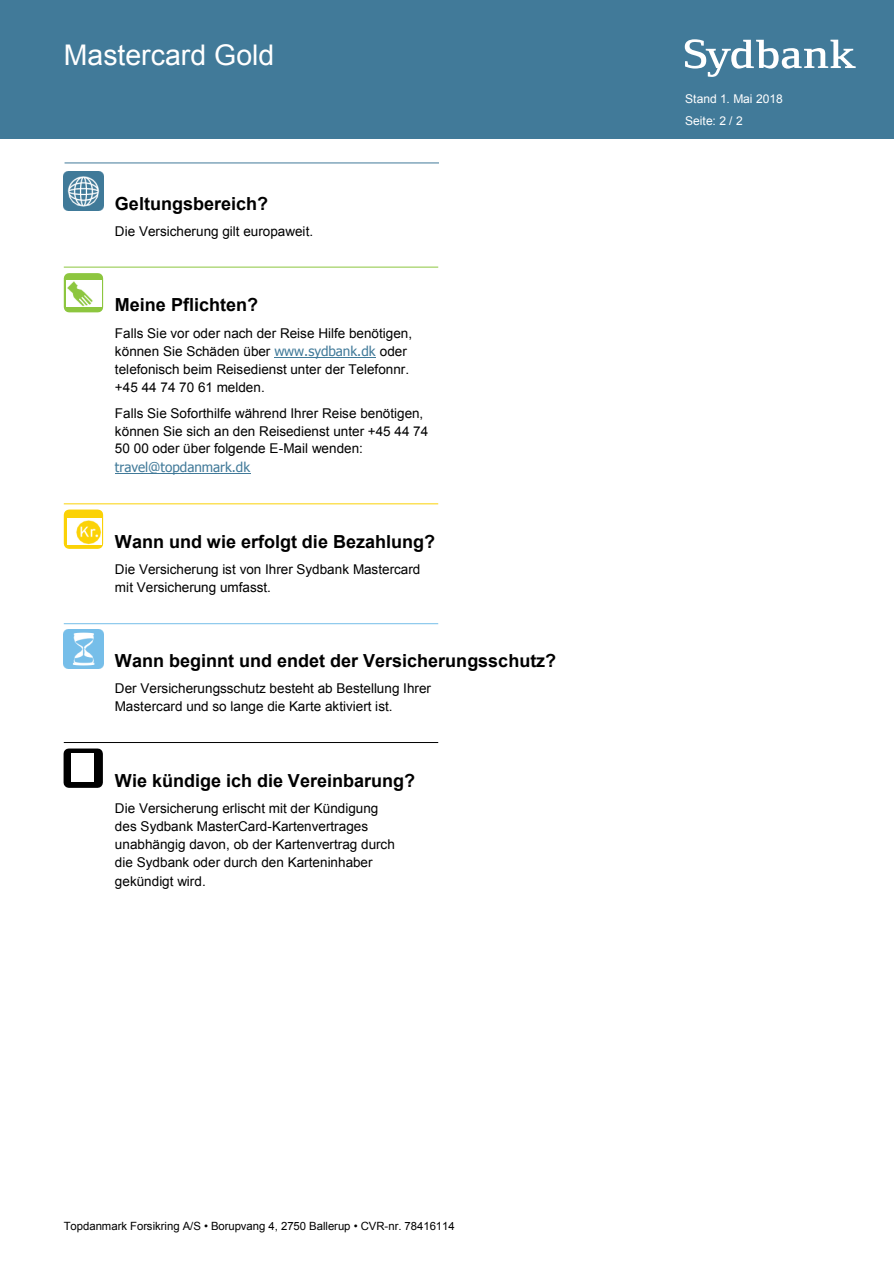
<style>
.page{position:relative;width:894px;height:1264px;background:#fff}
.page>*{position:absolute;margin:0;border:0;box-sizing:border-box;transform-origin:0 0}
.t1{font:28.5px "Arial";color:#fff}
.t2{font:700 18px "Arial";color:#000}
.t3{font:13.5px/17.9px "Arial";letter-spacing:.005em;color:#000}
.t4{font:12px "Arial";letter-spacing:-.005em;color:#fff}
.t5{font:11.4px "Arial";color:#000}
.s1{font-family:"Tahoma";color:#417a99}
</style>
<div class="page">
<div style="left:0;top:0;width:893px;height:138px;background:#417a99"></div>
<hr style="left:64px;top:267px;width:374px;height:1px;background:#8dc63f">
<hr style="left:64px;top:503px;width:374px;height:1px;background:#fbd206">
<hr style="left:64px;top:623px;width:374px;height:1px;background:#75bee9">
<hr style="left:64px;top:742px;width:374px;height:1px;background:#000">
<hr style="left:274px;top:357px;width:101px;height:1px;background:#417a99">
<hr style="left:115px;top:472px;width:135px;height:1px;background:#417a99">
<hr style="left:64px;top:162px;width:375px;height:1px;background:#417a99">
<img style="left:64px;top:171px;width:39px;height:39px">
<svg style="left:64px;top:509px;width:39px;height:39px"></svg>
<img style="left:68px;top:518px;width:33px;height:27px">
<svg style="left:64px;top:273px;width:39px;height:39px"></svg>
<img style="left:67px;top:281px;width:34px;height:25px">
<img style="left:64px;top:629px;width:39px;height:39px">
<svg style="left:64px;top:748px;width:39px;height:39px"></svg>
<img style="left:72px;top:753px;width:21px;height:28px">
<svg style="left:684px;top:39px;width:171px;height:38px"></svg>
<p class="t1" style="left:64px;top:39px;width:212px">Mastercard Gold</p>
<h1 class="t2" style="left:115px;top:193px;width:155px">Geltungsbereich?</h1>
<p class="t3" style="left:115px;top:223px;width:200px">Die Versicherung gilt europaweit.</p>
<h1 class="t2" style="left:115px;top:295px;width:145px">Meine Pflichten?</h1>
<p class="t3" style="left:115px;top:324px;width:299px">Falls Sie vor oder nach der Reise Hilfe benötigen, können Sie Schäden über <span class="s1">www.sydbank.dk</span> oder telefonisch beim Reisedienst unter der Telefonnr. +45 44 74 70 61 melden.</p>
<p class="t3" style="left:115px;top:404px;width:315px">Falls Sie Soforthilfe während Ihrer Reise benötigen, können Sie sich an den Reisedienst unter +45 44 74<br>50 00 oder über folgende E-Mail wenden: <span class="s1">travel@topdanmark.dk</span></p>
<h1 class="t2" style="left:115px;top:531px;width:321px">Wann und wie erfolgt die Bezahlung?</h1>
<p class="t3" style="left:115px;top:560px;width:307px">Die Versicherung ist von Ihrer Sydbank Mastercard mit Versicherung umfasst.</p>
<h1 class="t2" style="left:115px;top:650px;width:442px">Wann beginnt und endet der Versicherungsschutz?</h1>
<p class="t3" style="left:115px;top:679px;width:317px">Der Versicherungsschutz besteht ab Bestellung Ihrer<br>Mastercard und so lange die Karte aktiviert ist.</p>
<h1 class="t2" style="left:115px;top:770px;width:301px">Wie kündige ich die Vereinbarung?</h1>
<p class="t3" style="left:115px;top:799px;width:281px">Die Versicherung erlischt mit der Kündigung des Sydbank MasterCard-Kartenvertrages unabhängig davon, ob der Kartenvertrag durch die Sydbank oder durch den Karteninhaber gekündigt wird.</p>
<p class="t4" style="left:685px;top:92px;width:99px">Stand 1. Mai 2018</p>
<p class="t4" style="left:685px;top:114px;width:59px">Seite: 2 / 2</p>
<p class="t5" style="left:64px;top:1218px;width:392px">Topdanmark Forsikring A/S • Borupvang 4, 2750 Ballerup • CVR-nr. 78416114</p>
</div>
